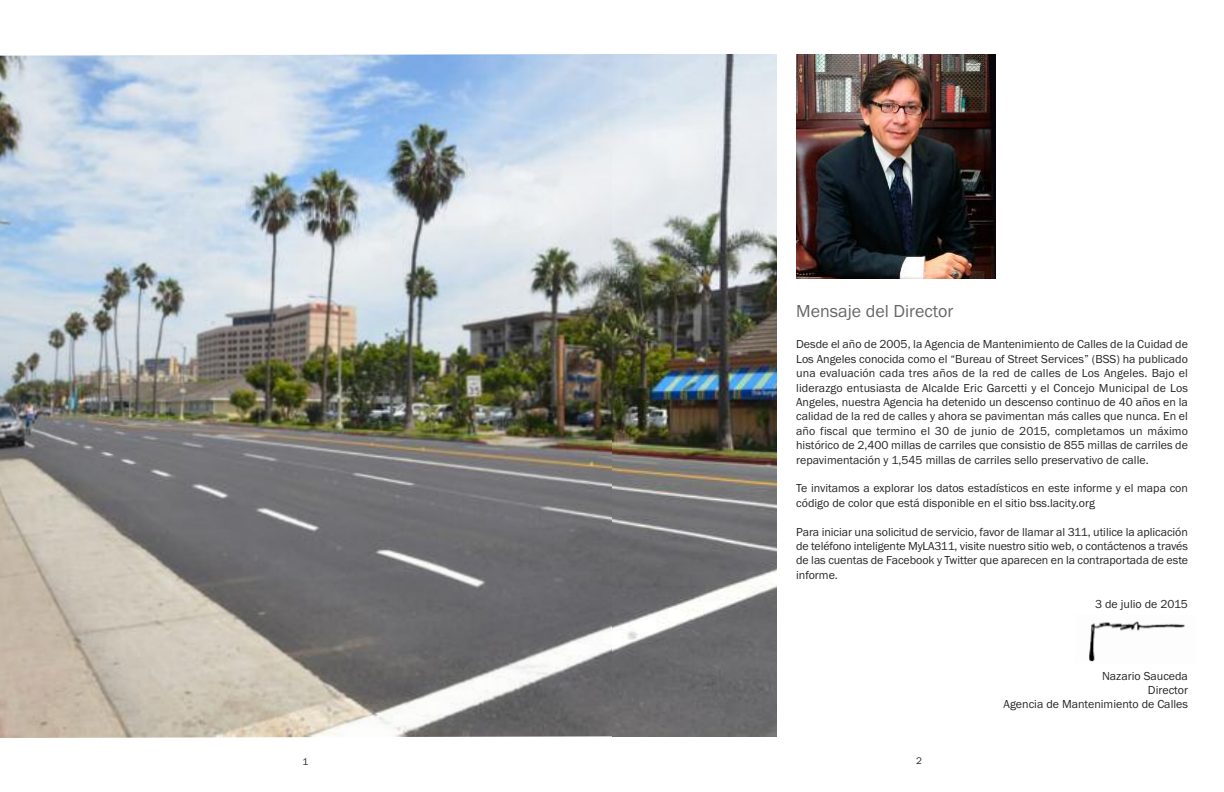
<style>
.page{position:relative;width:1224px;height:792px;background:#fff}
.page>*{position:absolute;margin:0;border:0;box-sizing:border-box;transform-origin:0 0}
.t1{font:18px "Franklin Gothic";color:#686768}
.t2{font:12px/14.4px "Franklin Gothic";color:#272627;text-align:justify}
.t3{font:10px "Franklin Gothic";color:#272627}
</style>
<div class="page">
<img style="left:796px;top:54px;width:199px;height:225px">
<img style="left:0;top:54px;width:612px;height:684px">
<img style="left:612px;top:54px;width:164px;height:683px">
<img style="left:1089px;top:621px;width:96px;height:41px">
<h1 class="t1" style="left:796px;top:300px;width:159px">Mensaje del Director</h1>
<p class="t2" style="left:796px;top:337px;width:393px">Desde el año de 2005, la Agencia de Mantenimiento de Calles de la Cuidad de Los Angeles conocida como el “Bureau of Street Services” (BSS) ha publicado una evaluación cada tres años de la red de calles de Los Angeles. Bajo el liderazgo entusiasta de Alcalde Eric Garcetti y el Concejo Municipal de Los Angeles, nuestra Agencia ha detenido un descenso continuo de 40 años en la calidad de la red de calles y ahora se pavimentan más calles que nunca. En el año fiscal que termino el 30 de junio de 2015, completamos un máximo histórico de 2,400 millas de carriles que consistio de 855 millas de carriles de repavimentación y 1,545 millas de carriles sello preservativo de calle.</p>
<p class="t2" style="left:796px;top:481px;width:393px">Te invitamos a explorar los datos estadísticos en este informe y el mapa con código de color que está disponible en el sitio bss.lacity.org</p>
<p class="t2" style="left:796px;top:524px;width:393px">Para iniciar una solicitud de servicio, favor de llamar al 311, utilice la aplicación de teléfono inteligente MyLA311, visite nuestro sitio web, o contáctenos a través de las cuentas de Facebook y Twitter que aparecen en la contraportada de este informe.</p>
<p class="t2" style="left:1095px;top:596px;width:94px">3 de julio de 2015</p>
<p class="t3" style="left:303px;top:755px;width:7px">1</p>
<p class="t3" style="left:916px;top:754px;width:7px">2</p>
<p class="t2" style="left:1003px;top:668px;width:186px;text-align:right">Nazario Sauceda<br>Director<br>Agencia de Mantenimiento de Calles</p>
</div>
